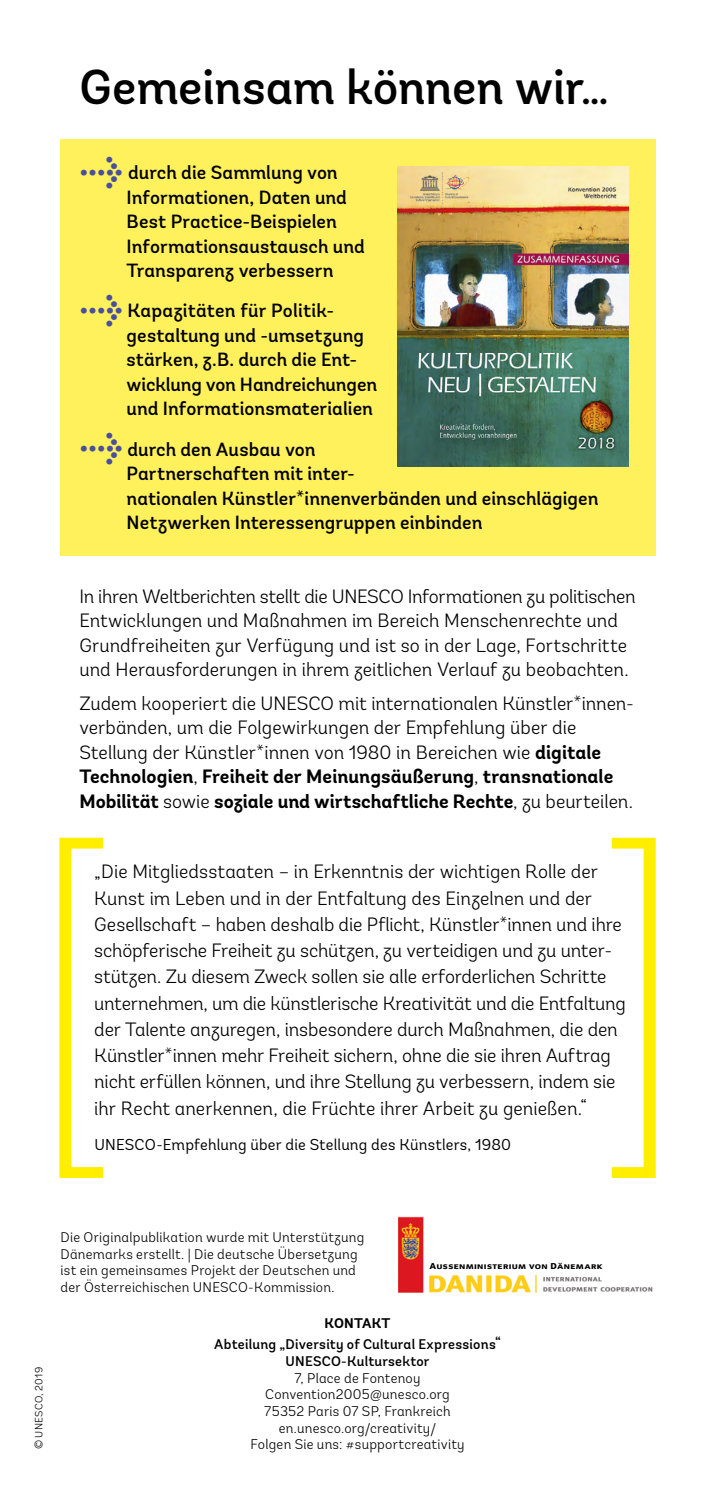
<style>
.page{position:relative;width:715px;height:1489px;background:#fff}
.page>*{position:absolute;margin:0;border:0;box-sizing:border-box;transform-origin:0 0}
.t1{font:500 49px "Andes";letter-spacing:-.01em;color:#000}
.t2{font:300 19.25px/26.2px "Andes";letter-spacing:-.005em;color:#000}
.t3{font:500 19.07px/24.5px "Andes";color:#000}
.t4{font:15.75px "Andes";letter-spacing:.01em;color:#000}
.t5{font:300 14px/16.6px "Andes";letter-spacing:.015em;color:#000;text-align:center}
.t6{font:500 14px/16.6px "Andes";letter-spacing:.015em;color:#000;text-align:center}
.t7{font:700 14px "Andes";letter-spacing:.015em;color:#000}
.t8{font:300 10.5px "Andes";letter-spacing:.025em;color:#000}
.t9{font:800 7px "Congress M Sans";letter-spacing:.045em;color:#000;scale:1.22 1}
.s1{font-family:"Meta Plus";font-weight:700;font-size:35px;color:#494f9d}
.s2{font-weight:700}
.s3{font-size:8.92px}
</style>
<div class="page">
<div style="left:60px;top:139px;width:595px;height:417px;background:#fff15c"></div>
<img style="left:397px;top:166px;width:231px;height:300px">
<svg style="left:59px;top:837px;width:44px;height:340px"></svg>
<svg style="left:611px;top:837px;width:44px;height:340px"></svg>
<img style="left:398px;top:1216px;width:255px;height:77px">
<div style="left:429px;top:1255px;width:203px;height:14px;background:#fff"></div>
<h1 class="t1" style="left:79px;top:57px;width:531px">Gemeinsam können wir…</h1>
<p class="t3" style="left:126px;top:160px;width:240px;text-indent:-47px"><span class="s1">&gt;</span> durch die Sammlung von<br>Informationen, Daten und<br>Best Practice-Beispielen<br>Informationsaustausch und<br>Transparenz verbessern</p>
<p class="t3" style="left:126px;top:299px;width:252px;text-indent:-47px"><span class="s1">&gt;</span> Kapazitäten für Politik&shy;gestaltung und -umsetzung stärken, z.B. durch die Ent&shy;wicklung von Handreichungen und Informationsmaterialien</p>
<p class="t3" style="left:126px;top:437px;width:473px;text-indent:-47px"><span class="s1">&gt;</span> durch den Ausbau von<br>Partnerschaften mit inter-<br>nationalen Künstler*innenverbänden und einschlägigen Netzwerken Interessengruppen einbinden</p>
<p class="t2" style="left:79px;top:584px;width:557px;line-height:24.5px">In ihren Weltberichten stellt die UNESCO Informationen zu politischen Entwicklungen und Maßnahmen im Bereich Menschenrechte und Grundfreiheiten zur Verfügung und ist so in der Lage, Fortschritte und Herausforderungen in ihrem zeitlichen Verlauf zu beobachten.</p>
<p class="t2" style="left:79px;top:690px;width:556px;line-height:24.5px">Zudem kooperiert die UNESCO mit internationalen Künstler*innen&shy;verbänden, um die Folgewirkungen der Empfehlung über die Stellung der Künstler*innen von 1980 in Bereichen wie <span class="s2">digitale Technologien</span>, <span class="s2">Freiheit der Meinungsäußerung</span>, <span class="s2">transnationale Mobilität</span> sowie <span class="s2">soziale und wirtschaftliche Rechte</span>, zu beurteilen.</p>
<p class="t2" style="left:94px;top:858px;width:533px">„Die Mitgliedsstaaten – in Erkenntnis der wichtigen Rolle der Kunst im Leben und in der Entfaltung des Einzelnen und der Gesellschaft – haben deshalb die Pflicht, Künstler*innen und ihre schöpferische Freiheit zu schützen, zu verteidigen und zu unter&shy;stützen. Zu diesem Zweck sollen sie alle erforderlichen Schritte unternehmen, um die künstlerische Kreativität und die Entfaltung der Talente anzuregen, insbesondere durch Maßnahmen, die den Künstler*innen mehr Freiheit sichern, ohne die sie ihren Auftrag nicht erfüllen können, und ihre Stellung zu verbessern, indem sie ihr Recht anerkennen, die Früchte ihrer Arbeit zu genießen.“</p>
<p class="t4" style="left:94px;top:1134px;width:418px">UNESCO-Empfehlung über die Stellung des Künstlers, 1980</p>
<p class="t8" style="left:33px;top:1449px;width:84px;rotate:-90deg">© UNESCO, 2019</p>
<p class="t5" style="left:61px;top:1228px;width:305px;text-align:left">Die Originalpublikation wurde mit Unterstützung Dänemarks erstellt. | Die deutsche Übersetzung ist ein gemeinsames Projekt der Deutschen und der Österreichischen UNESCO-Kommission.</p>
<p class="t9" style="left:429px;top:1262px;width:143px"><span class="s3">A</span>USSENMINISTERIUM VON <span class="s3">D</span>ÄNEMARK</p>
<p class="t7" style="left:324px;top:1314px;width:67px">KONTAKT</p>
<p class="t6" style="left:214px;top:1336px;width:288px">Abteilung „Diversity of Cultural Expressions“<br>UNESCO-Kultursektor</p>
<p class="t5" style="left:264px;top:1369px;width:188px">7, Place de Fontenoy<br>Convention2005@unesco.org<br>75352 Paris 07 SP, Frankreich en.unesco.org/creativity/</p>
<p class="t5" style="left:250px;top:1435px;width:216px">Folgen Sie uns: #supportcreativity</p>
</div>
